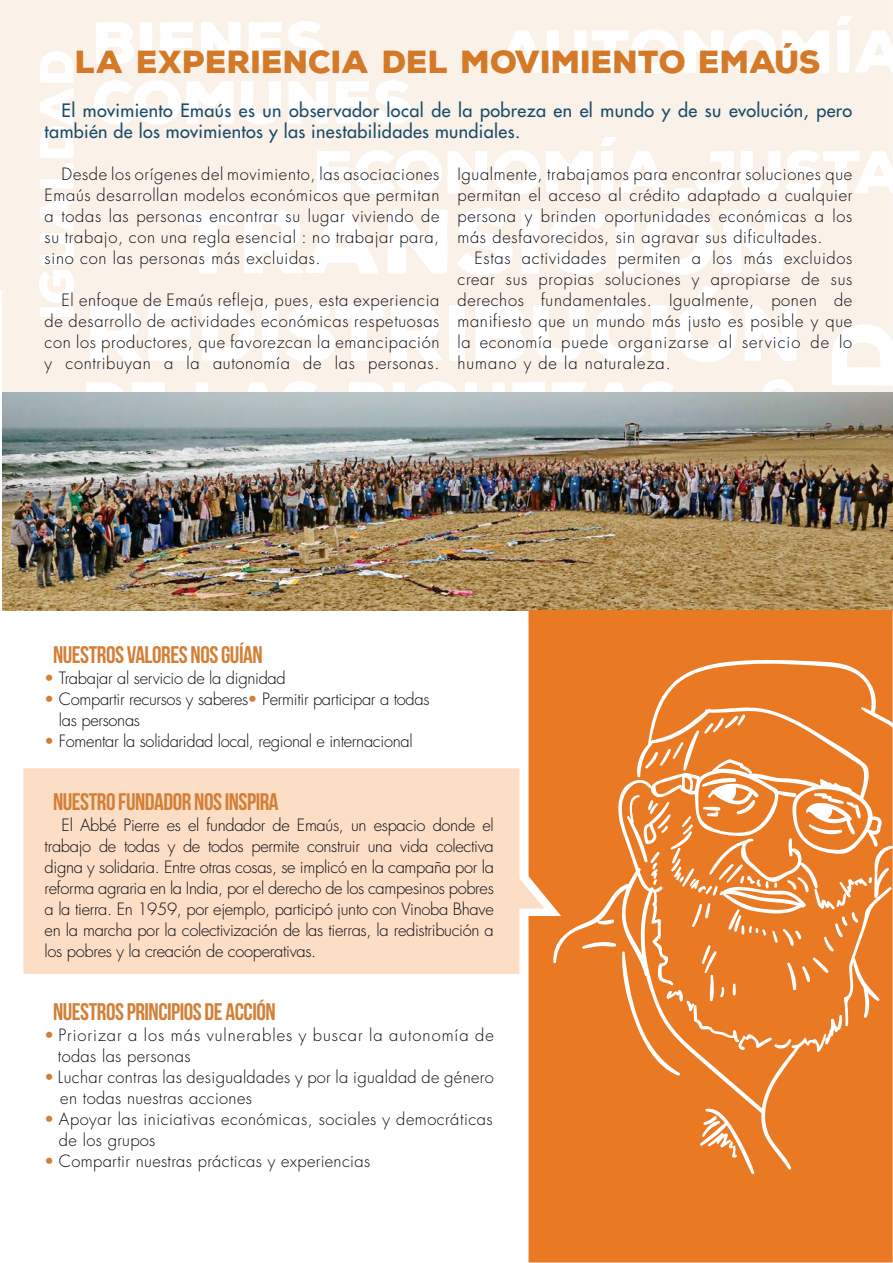
<style>
.page{position:relative;width:893px;height:1263px;background:#fff}
.page>*{position:absolute;margin:0;border:0;box-sizing:border-box;transform-origin:0 0}
.t1{font:900 30.9px "Nexa Rust Sans";color:#d37928}
.t2{font:24px "Bebas Neue";letter-spacing:-.02em;color:#d37f36}
.t3{font:500 18px/21px "Futura Std";letter-spacing:.02em;color:#1b4c6b}
.t4{font:300 16.5px/21px "Futura Std";letter-spacing:.02em;color:#0a0b13;text-align:justify}
.t5{font:300 16.5px/21px "Futura Std";letter-spacing:-.02em;color:#0a0b13}
.t6{font:300 16.5px/21px "Futura Std";letter-spacing:.06em;color:#0a0b13}
.s1{font-weight:500;color:#d37f36}
</style>
<div class="page">
<svg style="left:2px;top:262px;width:594px;height:131px;background:#f3ede5"></svg>
<div style="left:2px;top:0;width:891px;height:262px;background:#faf2e9"></div>
<div style="left:48px;top:31px;width:836px;height:361px;background:#faf2e9"></div>
<svg style="left:497px;top:29px;width:279px;height:45px"></svg>
<svg style="left:782px;top:27px;width:47px;height:46px"></svg>
<svg style="left:837px;top:16px;width:56px;height:57px"></svg>
<svg style="left:39px;top:50px;width:37px;height:267px"></svg>
<svg style="left:90px;top:305px;width:52px;height:56px"></svg>
<svg style="left:148px;top:305px;width:45px;height:56px"></svg>
<svg style="left:201px;top:305px;width:54px;height:56px"></svg>
<svg style="left:262px;top:305px;width:16px;height:56px"></svg>
<svg style="left:286px;top:304px;width:97px;height:58px"></svg>
<svg style="left:391px;top:305px;width:52px;height:56px"></svg>
<svg style="left:449px;top:305px;width:16px;height:56px"></svg>
<svg style="left:475px;top:304px;width:110px;height:58px"></svg>
<svg style="left:592px;top:303px;width:53px;height:59px"></svg>
<svg style="left:651px;top:305px;width:17px;height:56px"></svg>
<svg style="left:675px;top:286px;width:62px;height:76px"></svg>
<svg style="left:744px;top:305px;width:53px;height:57px"></svg>
<svg style="left:86px;top:382px;width:38px;height:10px"></svg>
<svg style="left:132px;top:382px;width:33px;height:10px"></svg>
<svg style="left:196px;top:382px;width:12px;height:10px"></svg>
<svg style="left:247px;top:382px;width:21px;height:10px"></svg>
<svg style="left:284px;top:381px;width:33px;height:11px"></svg>
<svg style="left:349px;top:382px;width:36px;height:10px"></svg>
<svg style="left:393px;top:382px;width:12px;height:10px"></svg>
<svg style="left:416px;top:381px;width:41px;height:11px"></svg>
<svg style="left:464px;top:380px;width:42px;height:12px"></svg>
<svg style="left:512px;top:382px;width:33px;height:10px"></svg>
<svg style="left:552px;top:382px;width:34px;height:10px"></svg>
<svg style="left:604px;top:382px;width:21px;height:10px"></svg>
<svg style="left:641px;top:381px;width:34px;height:11px"></svg>
<svg style="left:762px;top:375px;width:32px;height:17px"></svg>
<svg style="left:180px;top:210px;width:56px;height:64px"></svg>
<svg style="left:244px;top:209px;width:134px;height:66px"></svg>
<svg style="left:387px;top:210px;width:61px;height:64px"></svg>
<svg style="left:457px;top:208px;width:56px;height:67px"></svg>
<svg style="left:521px;top:210px;width:19px;height:64px"></svg>
<svg style="left:316px;top:150px;width:171px;height:44px"></svg>
<svg style="left:493px;top:150px;width:47px;height:44px"></svg>
<svg style="left:546px;top:137px;width:347px;height:138px"></svg>
<svg style="left:96px;top:22px;width:56px;height:42px"></svg>
<svg style="left:160px;top:22px;width:34px;height:42px"></svg>
<svg style="left:201px;top:22px;width:41px;height:43px"></svg>
<svg style="left:248px;top:21px;width:76px;height:44px"></svg>
<svg style="left:93px;top:78px;width:141px;height:46px"></svg>
<svg style="left:241px;top:81px;width:40px;height:43px"></svg>
<svg style="left:288px;top:81px;width:42px;height:43px"></svg>
<svg style="left:336px;top:80px;width:76px;height:44px"></svg>
<svg style="left:831px;top:324px;width:62px;height:62px"></svg>
<hr style="left:0;top:0;width:1px;height:392px;background:#faf2e9">
<hr style="left:0;top:290px;width:2px;height:893px;background:#fff">
<img style="left:2px;top:393px;width:891px;height:217px">
<div style="left:23px;top:768px;width:505px;height:206px;background:#fbdec5"></div>
<div style="left:528px;top:610px;width:365px;height:653px;background:#e97a23"></div>
<div style="left:552px;top:660px;width:341px;height:510px;background:#e97a23"></div>
<svg style="left:699px;top:1107px;width:56px;height:68px;background:#ed924c"></svg>
<svg style="left:582px;top:777px;width:311px;height:299px;background:#ec8d43"></svg>
<h1 class="t1" style="left:75px;top:44px;width:747px">LA EXPERIENCIA DEL MOVIMIENTO EMAÚS</h1>
<p class="t3" style="left:45px;top:100px;width:809px;text-indent:17px">El movimiento Emaús es un observador local de la pobreza en el mundo y de su evolución, pero también de los movimientos y las inestabilidades mundiales.</p>
<p class="t4" style="left:45px;top:165px;width:396px;text-indent:17px">Desde los orígenes del movimiento, las asociaciones Emaús desarrollan modelos económicos que permitan a todas las personas encontrar su lugar viviendo de su trabajo, con una regla esencial : no trabajar para, sino con las personas más excluidas.</p>
<p class="t4" style="left:45px;top:291px;width:396px;text-indent:17px">El enfoque de Emaús refleja, pues, esta experiencia de desarrollo de actividades económicas respetuosas con los productores, que favorezcan la emancipación y contribuyan a la autonomía de las personas.</p>
<p class="t4" style="left:457px;top:165px;width:396px">Igualmente, trabajamos para encontrar soluciones que permitan el acceso al crédito adaptado a cualquier persona y brinden oportunidades económicas a los más desfavorecidos, sin agravar sus dificultades.</p>
<p class="t4" style="left:457px;top:249px;width:396px;text-indent:17px">Estas actividades permiten a los más excluidos crear sus propias soluciones y apropiarse de sus derechos fundamentales. Igualmente, ponen de manifiesto que un mundo más justo es posible y que la economía puede organizarse al servicio de lo humano y de la naturaleza.</p>
<h2 class="t2" style="left:53px;top:641px;width:211px">NUESTROS VALORES NOS GUÍAN</h2>
<p class="t5" style="left:45px;top:669px;width:243px"><span class="s1">•</span> Trabajar al servicio de la dignidad</p>
<p class="t5" style="left:59px;top:690px;width:372px;text-indent:-14px"><span class="s1">•</span> Compartir recursos y saberes<span class="s1">•</span> Permitir participar a todas las personas</p>
<p class="t5" style="left:45px;top:732px;width:369px"><span class="s1">•</span> Fomentar la solidaridad local, regional e internacional</p>
<h2 class="t2" style="left:53px;top:788px;width:227px">NUESTRO FUNDADOR NOS INSPIRA</h2>
<p class="t4" style="left:45px;top:816px;width:451px;text-indent:17px">El Abbé Pierre es el fundador de Emaús, un espacio donde el trabajo de todas y de todos permite construir una vida colectiva digna y solidaria. Entre otras cosas, se implicó en la campaña por la reforma agraria en la India, por el derecho de los campesinos pobres a la tierra. En 1959, por ejemplo, participó junto con Vinoba Bhave en la marcha por la colectivización de las tierras, la redistribución a los pobres y la creación de cooperativas.</p>
<h2 class="t2" style="left:53px;top:997px;width:224px">NUESTROS PRINCIPIOS DE ACCIÓN</h2>
<p class="t6" style="left:58px;top:1025px;width:437px;text-indent:-13px"><span class="s1">•</span> Priorizar a los más vulnerables y buscar la autonomía de todas las personas</p>
<p class="t4" style="left:60px;top:1067px;width:435px;text-indent:-16px"><span class="s1">•</span> Luchar contras las desigualdades y por la igualdad de género en todas nuestras acciones</p>
<p class="t4" style="left:59px;top:1109px;width:435px;text-indent:-14px"><span class="s1">•</span> Apoyar las iniciativas económicas, sociales y democráticas de los grupos</p>
<p class="t4" style="left:45px;top:1151px;width:327px"><span class="s1">•</span> Compartir nuestras prácticas y experiencias</p>
</div>
